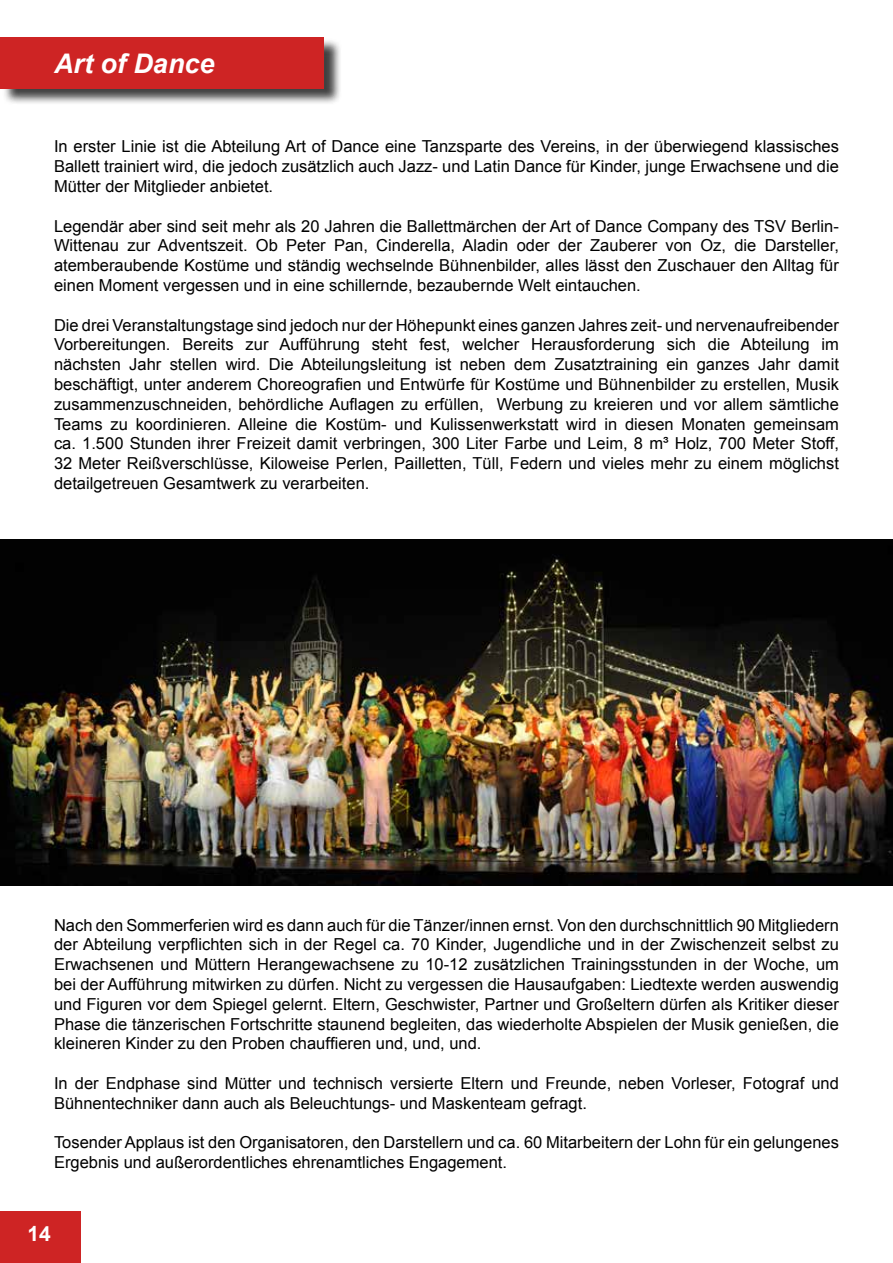
<style>
.page{position:relative;width:893px;height:1263px;background:#fff}
.page>*{position:absolute;margin:0;border:0;box-sizing:border-box;transform-origin:0 0}
.t1{font:italic 700 27px "Arial";color:#fff}
.t2{font:700 21px "Arial";color:#fff}
.t3{font:16.5px/19.8px "Arial";color:#000;text-align:justify}
</style>
<div class="page">
<div style="left:2px;top:38px;width:340px;height:67px;background:#000;opacity:.75"></div>
<div style="left:0;top:38px;width:323px;height:51px;background:#ce2424"></div>
<img style="left:0;top:539px;width:893px;height:346px">
<div style="left:0;top:1212px;width:81px;height:51px;background:#ce2424"></div>
<h1 class="t1" style="left:54px;top:45px;width:162px">Art of Dance</h1>
<p class="t3" style="left:54px;top:137px;width:786px">In erster Linie ist die Abteilung Art of Dance eine Tanzsparte des Vereins, in der überwiegend klassisches Ballett trainiert wird, die jedoch zusätzlich auch Jazz- und Latin Dance für Kinder, junge Erwachsene und die Mütter der Mitglieder anbietet.</p>
<p class="t3" style="left:54px;top:216px;width:786px">Legendär aber sind seit mehr als 20 Jahren die Ballettmärchen der Art of Dance Company des TSV Berlin-Wittenau zur Adventszeit. Ob Peter Pan, Cinderella, Aladin oder der Zauberer von Oz, die Darsteller, atemberaubende Kostüme und ständig wechselnde Bühnenbilder, alles lässt den Zuschauer den Alltag für einen Moment vergessen und in eine schillernde, bezaubernde Welt eintauchen.</p>
<p class="t3" style="left:54px;top:315px;width:786px">Die drei Veranstaltungstage sind jedoch nur der Höhepunkt eines ganzen Jahres zeit- und nervenaufreibender Vorbereitungen. Bereits zur Aufführung steht fest, welcher Herausforderung sich die Abteilung im nächsten Jahr stellen wird. Die Abteilungsleitung ist neben dem Zusatztraining ein ganzes Jahr damit beschäftigt, unter anderem Choreografien und Entwürfe für Kostüme und Bühnenbilder zu erstellen, Musik zusammenzuschneiden, behördliche Auflagen zu erfüllen, Werbung zu kreieren und vor allem sämtliche Teams zu koordinieren. Alleine die Kostüm- und Kulissenwerkstatt wird in diesen Monaten gemeinsam ca. 1.500 Stunden ihrer Freizeit damit verbringen, 300 Liter Farbe und Leim, 8 m³ Holz, 700 Meter Stoff, 32 Meter Reißverschlüsse, Kiloweise Perlen, Pailletten, Tüll, Federn und vieles mehr zu einem möglichst detailgetreuen Gesamtwerk zu verarbeiten.</p>
<p class="t3" style="left:54px;top:915px;width:786px">Nach den Sommerferien wird es dann auch für die Tänzer/innen ernst. Von den durchschnittlich 90 Mitgliedern der Abteilung verpflichten sich in der Regel ca. 70 Kinder, Jugendliche und in der Zwischenzeit selbst zu Erwachsenen und Müttern Herangewachsene zu 10-12 zusätzlichen Trainingsstunden in der Woche, um bei der Aufführung mitwirken zu dürfen. Nicht zu vergessen die Hausaufgaben: Liedtexte werden auswendig und Figuren vor dem Spiegel gelernt. Eltern, Geschwister, Partner und Großeltern dürfen als Kritiker dieser Phase die tänzerischen Fortschritte staunend begleiten, das wiederholte Abspielen der Musik genießen, die kleineren Kinder zu den Proben chauffieren und, und, und.</p>
<p class="t3" style="left:54px;top:1073px;width:786px">In der Endphase sind Mütter und technisch versierte Eltern und Freunde, neben Vorleser, Fotograf und<br>Bühnentechniker dann auch als Beleuchtungs- und Maskenteam gefragt.</p>
<p class="t3" style="left:54px;top:1132px;width:786px">Tosender Applaus ist den Organisatoren, den Darstellern und ca. 60 Mitarbeitern der Lohn für ein gelungenes<br>Ergebnis und außerordentliches ehrenamtliches Engagement.</p>
<p class="t2" style="left:27px;top:1219px;width:25px">14</p>
</div>
